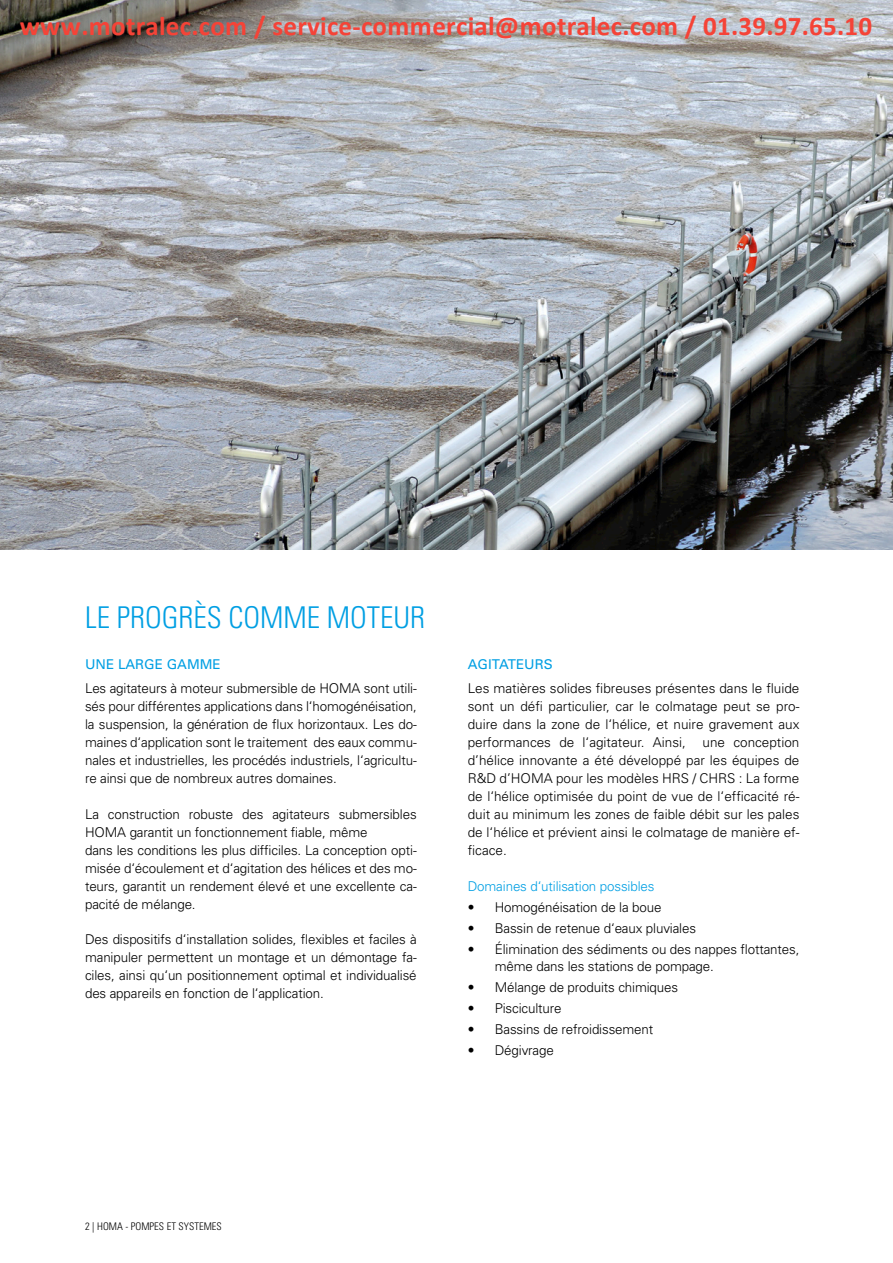
<style>
.page{position:relative;width:893px;height:1263px;background:#fff}
.page>*{position:absolute;margin:0;border:0;box-sizing:border-box;transform-origin:0 0}
.t1{font:300 condensed 30px "Univers";color:#009fe3}
.t2{font:700 27px "Calibri";color:#f54337}
.t3{font:300 13.5px/18px "Univers";letter-spacing:-.01em;color:#000;text-align:justify}
.t4{font:300 13.5px "Univers";letter-spacing:-.01em;color:#009fe3}
.t5{font:13.5px "Univers";color:#009fe3}
.t6{font:300 condensed 10.5px "Univers";color:#000}
</style>
<div class="page">
<img style="left:0;top:0;width:893px;height:550px">
<h2 class="t2" style="left:20px;top:15px;width:854px">www.motralec.com / service-commercial@motralec.com / 01.39.97.65.10</h2>
<p class="t1" style="left:85px;top:599px;width:341px">LE PROGRÈS COMME MOTEUR</p>
<p class="t5" style="left:85px;top:657px;width:137px">UNE LARGE GAMME</p>
<p class="t3" style="left:85px;top:679px;width:333px">Les agitateurs à moteur submersible de HOMA sont utili&shy;sés pour différentes applications dans l‘homogénéisation, la suspension, la génération de flux horizontaux. Les do&shy;maines d‘application sont le traitement des eaux commu&shy;nales et industrielles, les procédés industriels, l‘agricultu&shy;re ainsi que de nombreux autres domaines.</p>
<p class="t3" style="left:85px;top:805px;width:333px">La construction robuste des agitateurs submersibles<br>HOMA garantit un fonctionnement fiable, même</p>
<p class="t3" style="left:85px;top:841px;width:333px">dans les conditions les plus difficiles. La conception opti&shy;misée d‘écoulement et d‘agitation des hélices et des mo&shy;teurs, garantit un rendement élevé et une excellente ca&shy;pacité de mélange.</p>
<p class="t3" style="left:85px;top:930px;width:333px">Des dispositifs d‘installation solides, flexibles et faciles à manipuler permettent un montage et un démontage fa&shy;ciles, ainsi qu‘un positionnement optimal et individualisé des appareils en fonction de l‘application.</p>
<p class="t5" style="left:468px;top:657px;width:87px">AGITATEURS</p>
<p class="t3" style="left:468px;top:679px;width:333px">Les matières solides fibreuses présentes dans le fluide sont un défi particulier, car le colmatage peut se pro&shy;duire dans la zone de l‘hélice, et nuire gravement aux performances de l‘agitateur. Ainsi, une conception d’hélice innovante a été développé par les équipes de R&amp;D d’HOMA pour les modèles HRS / CHRS : La forme de l‘hélice optimisée du point de vue de l‘efficacité ré&shy;duit au minimum les zones de faible débit sur les pales de l‘hélice et prévient ainsi le colmatage de manière ef&shy;ficace.</p>
<p class="t4" style="left:468px;top:878px;width:188px">Domaines d‘utilisation possibles</p>
<p class="t3" style="left:468px;top:898px;width:195px">• Homogénéisation de la boue</p>
<p class="t3" style="left:468px;top:919px;width:230px">• Bassin de retenue d‘eaux pluviales</p>
<p class="t3" style="left:495px;top:941px;width:306px;line-height:16.5px;text-indent:-27px">• Élimination des sédiments ou des nappes flottantes, même dans les stations de pompage.</p>
<p class="t3" style="left:468px;top:978px;width:212px">• Mélange de produits chimiques</p>
<p class="t3" style="left:468px;top:999px;width:95px">• Pisciculture</p>
<p class="t3" style="left:468px;top:1020px;width:187px">• Bassins de refroidissement</p>
<p class="t3" style="left:468px;top:1041px;width:88px">• Dégivrage</p>
<p class="t6" style="left:85px;top:1220px;width:138px">2 | HOMA - POMPES ET SYSTEMES</p>
</div>
